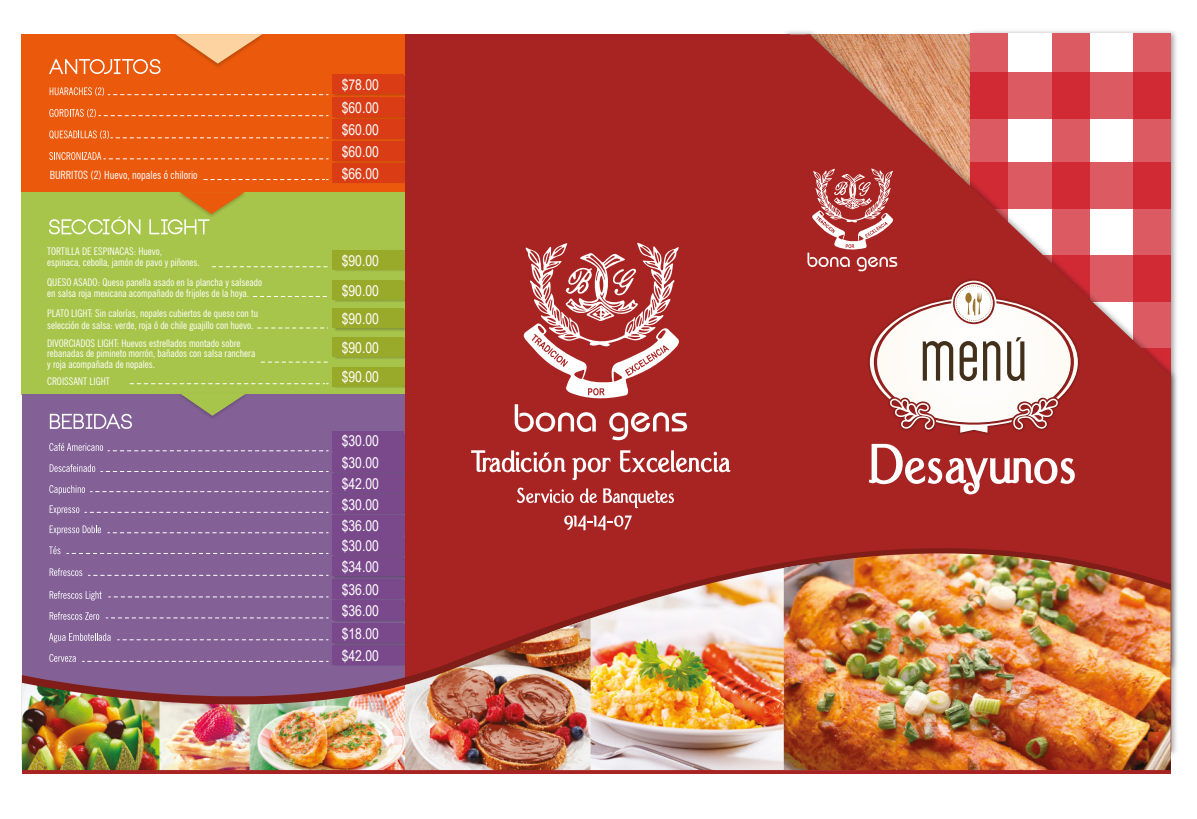
<style>
.page{position:relative;width:1197px;height:819px;background:#fff}
.page>*{position:absolute;margin:0;border:0;box-sizing:border-box;transform-origin:0 0}
.t1{font:14.88px/21px "Arial Narrow";color:#fff;text-align:justify}
.t2{font:condensed 11.38px "News Gothic BT";color:#fff}
.t3{font:condensed 10.5px/10.5px "News Gothic BT";color:#fff}
</style>
<div class="page">
<div style="left:22px;top:34px;width:383px;height:159px;background:#ea590c"></div>
<div style="left:22px;top:192px;width:383px;height:203px;background:#a8c54b"></div>
<div style="left:22px;top:394px;width:383px;height:332px;background:#836197"></div>
<img style="left:333px;top:76px;width:72px;height:20px">
<img style="left:404px;top:98px;width:1px;height:19px">
<img style="left:404px;top:476px;width:1px;height:15px">
<img style="left:332px;top:434px;width:73px;height:22px">
<div style="left:333px;top:434px;width:71px;height:18px;background:#79488a"></div>
<svg style="left:49px;top:59px;width:112px;height:15px"></svg>
<svg style="left:50px;top:414px;width:82px;height:15px"></svg>
<svg style="left:49px;top:216px;width:91px;height:18px"></svg>
<svg style="left:50px;top:87px;width:278px;height:9px"></svg>
<svg style="left:50px;top:464px;width:45px;height:8px"></svg>
<svg style="left:49px;top:443px;width:279px;height:9px"></svg>
<svg style="left:101px;top:471px;width:227px;height:1px"></svg>
<svg style="left:49px;top:485px;width:36px;height:6px"></svg>
<svg style="left:49px;top:109px;width:279px;height:8px"></svg>
<svg style="left:49px;top:131px;width:279px;height:8px"></svg>
<svg style="left:49px;top:152px;width:279px;height:8px"></svg>
<div style="left:334px;top:281px;width:71px;height:18px;background:#9aaa2a"></div>
<div style="left:334px;top:250px;width:71px;height:18px;background:#9aaa2a"></div>
<img style="left:334px;top:328px;width:71px;height:3px">
<div style="left:334px;top:310px;width:71px;height:18px;background:#9aaa2a"></div>
<div style="left:334px;top:339px;width:71px;height:17px;background:#9aaa2a"></div>
<div style="left:334px;top:367px;width:71px;height:18px;background:#9aaa2a"></div>
<svg style="left:181px;top:394px;width:65px;height:22px"></svg>
<svg style="left:149px;top:192px;width:96px;height:42px"></svg>
<svg style="left:204px;top:179px;width:124px;height:1px"></svg>
<div style="left:22px;top:761px;width:1149px;height:13px;background:#a72422"></div>
<svg style="left:790px;top:34px;width:381px;height:457px;background:#c24f4d"></svg>
<svg style="left:868px;top:279px;width:212px;height:156px"></svg>
<svg style="left:869px;top:444px;width:206px;height:47px"></svg>
<div style="left:405px;top:34px;width:385px;height:718px;background:#a72422"></div>
<svg style="left:471px;top:450px;width:95px;height:22px"></svg>
<svg style="left:572px;top:458px;width:38px;height:22px"></svg>
<svg style="left:620px;top:450px;width:110px;height:23px"></svg>
<svg style="left:517px;top:488px;width:47px;height:3px"></svg>
<svg style="left:603px;top:488px;width:54px;height:3px"></svg>
<svg style="left:515px;top:243px;width:172px;height:198px"></svg>
<img style="left:214px;top:64px;width:8px;height:3px">
<svg style="left:175px;top:34px;width:87px;height:30px"></svg>
<svg style="left:22px;top:491px;width:1149px;height:210px"></svg>
<img style="left:22px;top:683px;width:139px;height:87px">
<img style="left:550px;top:566px;width:234px;height:204px">
<img style="left:249px;top:679px;width:156px;height:91px">
<img style="left:159px;top:701px;width:91px;height:69px">
<img style="left:784px;top:553px;width:387px;height:217px">
<img style="left:405px;top:618px;width:186px;height:152px">
<svg style="left:807px;top:168px;width:90px;height:104px;background:#bd5b5a"></svg>
<div style="left:332px;top:74px;width:72px;height:20px;background:#da3c15"></div>
<div style="left:332px;top:97px;width:72px;height:20px;background:#da3c15"></div>
<div style="left:332px;top:119px;width:72px;height:20px;background:#da3c15"></div>
<div style="left:332px;top:141px;width:72px;height:20px;background:#da3c15"></div>
<div style="left:332px;top:163px;width:72px;height:20px;background:#da3c15"></div>
<div style="left:332px;top:250px;width:72px;height:20px;background:#99aa2a"></div>
<div style="left:332px;top:280px;width:72px;height:20px;background:#99aa2a"></div>
<div style="left:332px;top:308px;width:72px;height:20px;background:#99aa2a"></div>
<div style="left:332px;top:337px;width:72px;height:20px;background:#99aa2a"></div>
<div style="left:332px;top:367px;width:72px;height:20px;background:#99aa2a"></div>
<div style="left:332px;top:431px;width:72px;height:19px;background:#7a498c"></div>
<div style="left:332px;top:452px;width:72px;height:20px;background:#7a498c"></div>
<div style="left:332px;top:473px;width:72px;height:20px;background:#7a498c"></div>
<div style="left:332px;top:494px;width:72px;height:20px;background:#7a498c"></div>
<div style="left:332px;top:515px;width:72px;height:20px;background:#7a498c"></div>
<div style="left:332px;top:536px;width:72px;height:19px;background:#7a498c"></div>
<div style="left:332px;top:557px;width:72px;height:19px;background:#7a498c"></div>
<div style="left:332px;top:579px;width:72px;height:20px;background:#7a498c"></div>
<div style="left:332px;top:600px;width:72px;height:20px;background:#7a498c"></div>
<div style="left:332px;top:623px;width:72px;height:20px;background:#7a498c"></div>
<div style="left:332px;top:645px;width:72px;height:20px;background:#7a498c"></div>
<svg style="left:212px;top:267px;width:116px;height:1px"></svg>
<svg style="left:130px;top:384px;width:198px;height:1px"></svg>
<svg style="left:253px;top:296px;width:74px;height:1px"></svg>
<svg style="left:258px;top:328px;width:70px;height:1px"></svg>
<svg style="left:261px;top:362px;width:67px;height:1px"></svg>
<p class="t2" style="left:50px;top:168px;width:149px">BURRITOS (2) Huevo, nopales ó chilorio</p>
<p class="t3" style="left:47px;top:246px;width:154px">TORTILLA DE ESPINACAS: Huevo,<br>espinaca, cebolla, jamón de pavo y piñones.</p>
<p class="t3" style="left:47px;top:276px;width:216px;line-height:11.4px">QUESO ASADO: Queso panella asado en la plancha y salseado en salsa roja mexicana acompañado de frijoles de la hoya.</p>
<p class="t3" style="left:47px;top:308px;width:212px;line-height:11.4px">PLATO LIGHT: Sin calorías, nopales cubiertos de queso con tu selección de salsa: verde, roja ó de chile guajillo con huevo.</p>
<p class="t3" style="left:47px;top:338px;width:210px">DIVORCIADOS LIGHT: Huevos estrellados montado sobre rebanadas de pimineto morrón, bañados con salsa ranchera y roja acompañada de nopales.</p>
<p class="t3" style="left:47px;top:376px;width:64px">CROISSANT LIGHT</p>
<h1 class="t1" style="left:342px;top:73px;width:39px;line-height:22.1px">$78.00 $60.00 $60.00 $60.00 $66.00</h1>
<h1 class="t1" style="left:342px;top:245px;width:39px;line-height:29.8px">$90.00 $90.00</h1>
<h1 class="t1" style="left:342px;top:303px;width:39px;line-height:29.3px">$90.00 $90.00 $90.00</h1>
<h1 class="t1" style="left:342px;top:430px;width:39px">$30.00 $30.00 $42.00 $30.00 $36.00 $30.00 $34.00</h1>
<h1 class="t1" style="left:342px;top:579px;width:39px">$36.00 $36.00</h1>
<h1 class="t1" style="left:342px;top:622px;width:39px;line-height:21.9px">$18.00 $42.00</h1>
</div>
